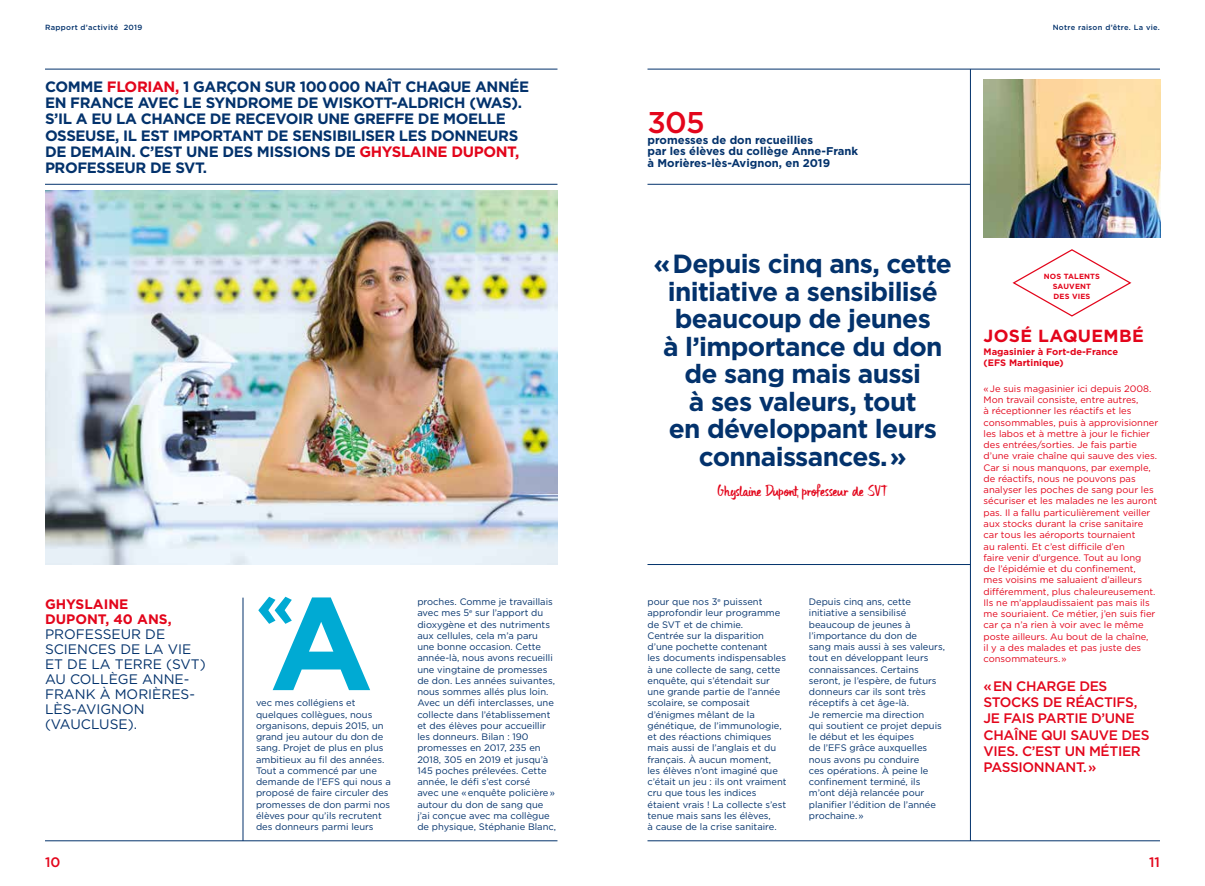
<style>
.page{position:relative;width:1205px;height:886px;background:#fff}
.page>*{position:absolute;margin:0;border:0;box-sizing:border-box;transform-origin:0 0}
.t1{font:700 131.38px "Gotham";color:#00aad3}
.t2{font:700 60px "Gotham";color:#00aad3}
.t3{font:500 30px "Gotham";color:#e3051b}
.t4{font:700 26.25px/27.5px "Gotham";letter-spacing:-.025em;color:#03326c;text-align:center}
.t5{font:700 17.5px "Gotham";letter-spacing:.02em;color:#e3051b}
.t6{font:16.25px "DK Uncle Edward";letter-spacing:-.025em;color:#e3051b}
.t7{font:700 15px/16.2px "Gotham";letter-spacing:-.025em;color:#03326c}
.t8{font:500 13.75px/16.2px "Gotham";letter-spacing:-.025em;color:#e3051b}
.t9{font:13.75px/15px "Gotham";color:#03326c}
.t10{font:700 13.75px/15px "Gotham";color:#e3051b}
.t11{font:700 11.25px/11.2px "Gotham";color:#03326c}
.t12{font:9.38px/11.2px "Gotham";color:#03326c}
.t13{font:9.38px/11.2px "Gotham";color:#e3051b}
.t14{font:700 9.38px/11.2px "Gotham";color:#e3051b}
.t15{font:500 7.5px "Gotham";letter-spacing:.04em;color:#03326c}
.t16{font:700 7.5px/10px "Gotham";letter-spacing:.02em;color:#e3051b;text-align:center}
.s1{color:#e3051b}
</style>
<div class="page">
<hr style="left:45px;top:69px;width:512px;height:1px;background:#03326c">
<hr style="left:647px;top:69px;width:513px;height:1px;background:#03326c">
<hr style="left:45px;top:840px;width:512px;height:1px;background:#03326c">
<hr style="left:647px;top:840px;width:513px;height:1px;background:#03326c">
<hr style="left:45px;top:184px;width:512px;height:1px;background:#03326c">
<hr style="left:647px;top:184px;width:323px;height:1px;background:#03326c">
<hr style="left:970px;top:69px;width:1px;height:772px;background:#03326c">
<img style="left:45px;top:191px;width:512px;height:374px">
<img style="left:983px;top:80px;width:177px;height:158px">
<hr style="left:647px;top:564px;width:323px;height:1px;background:#03326c">
<hr style="left:243px;top:598px;width:1px;height:243px;background:#03326c">
<svg style="left:1012px;top:249px;width:120px;height:68px"></svg>
<p class="t15" style="left:45px;top:22px;width:99px">Rapport d’activité 2019</p>
<p class="t15" style="left:1052px;top:22px;width:109px">Notre raison d’être. La vie.</p>
<p class="t7" style="left:45px;top:78px;width:486px">COMME <span class="s1">FLORIAN,</span> 1 GARÇON SUR 100 000 NAÎT CHAQUE ANNÉE EN FRANCE AVEC LE SYNDROME DE WISKOTT-ALDRICH (WAS).<br>S’IL A EU LA CHANCE DE RECEVOIR UNE GREFFE DE MOELLE OSSEUSE, IL EST IMPORTANT DE SENSIBILISER LES DONNEURS DE DEMAIN. C’EST UNE DES MISSIONS DE <span class="s1">GHYSLAINE DUPONT, </span>PROFESSEUR DE SVT.</p>
<h3 class="t10" style="left:45px;top:596px;width:128px">GHYSLAINE<br>DUPONT, 40 ANS,</h3>
<h3 class="t9" style="left:45px;top:626px;width:162px">PROFESSEUR DE<br>SCIENCES DE LA VIE<br>ET DE LA TERRE (SVT)<br>AU COLLÈGE ANNE-<br>FRANK À MORIÈRES-<br>LÈS-AVIGNON (VAUCLUSE).</h3>
<h2 class="t2" style="left:256px;top:565px;width:40px">«</h2>
<h1 class="t1" style="left:269px;top:556px;width:105px">A</h1>
<p class="t12" style="left:256px;top:697px;width:136px">vec mes collégiens et quelques collègues, nous organisons, depuis 2015, un grand jeu autour du don de sang. Projet de plus en plus ambitieux au fil des années.<br>Tout a commencé par une demande de l’EFS qui nous a proposé de faire circuler des promesses de don parmi nos élèves pour qu’ils recrutent des donneurs parmi leurs</p>
<p class="t12" style="left:417px;top:596px;width:140px">proches. Comme je travaillais avec mes 5<sup>e</sup> sur l’apport du dioxygène et des nutriments aux cellules, cela m’a paru une bonne occasion. Cette année-là, nous avons recueilli une vingtaine de promesses de don. Les années suivantes, nous sommes allés plus loin.<br>Avec un défi interclasses, une collecte dans l’établissement et des élèves pour accueillir les donneurs. Bilan : 190 promesses en 2017, 235 en<br>2018, 305 en 2019 et jusqu’à<br>145 poches prélevées. Cette année, le défi s’est corsé<br>avec une « enquête policière » autour du don de sang que j’ai conçue avec ma collègue de physique, Stéphanie Blanc,</p>
<h3 class="t3" style="left:647px;top:103px;width:59px">305</h3>
<p class="t11" style="left:647px;top:134px;width:212px">promesses de don recueillies<br>par les élèves du collège Anne-Frank à Morières-lès-Avignon, en 2019</p>
<h3 class="t4" style="left:653px;top:250px;width:300px">« Depuis cinq ans, cette initiative a sensibilisé beaucoup de jeunes<br>à l’importance du don de sang mais aussi<br>à ses valeurs, tout<br>en développant leurs connaissances. »</h3>
<h3 class="t6" style="left:717px;top:481px;width:172px">Ghyslaine Dupont, professeur de SVT</h3>
<p class="t12" style="left:647px;top:596px;width:141px">pour que nos 3<sup>e</sup> puissent approfondir leur programme de SVT et de chimie.<br>Centrée sur la disparition d’une pochette contenant<br>les documents indispensables à une collecte de sang, cette enquête, qui s’étendait sur une grande partie de l’année scolaire, se composait d’énigmes mêlant de la génétique, de l’immunologie, et des réactions chimiques mais aussi de l’anglais et du français. À aucun moment,<br>les élèves n’ont imaginé que c’était un jeu : ils ont vraiment cru que tous les indices étaient vrais ! La collecte s’est tenue mais sans les élèves,<br>à cause de la crise sanitaire.</p>
<p class="t12" style="left:809px;top:596px;width:138px">Depuis cinq ans, cette initiative a sensibilisé beaucoup de jeunes à l’importance du don de<br>sang mais aussi à ses valeurs, tout en développant leurs connaissances. Certains seront, je l’espère, de futurs donneurs car ils sont très réceptifs à cet âge-là.<br>Je remercie ma direction<br>qui soutient ce projet depuis le début et les équipes<br>de l’EFS grâce auxquelles nous avons pu conduire<br>ces opérations. À peine le confinement terminé, ils m’ont déjà relancée pour planifier l’édition de l’année prochaine. »</p>
<p class="t16" style="left:1044px;top:271px;width:58px">NOS TALENTS<br>SAUVENT<br>DES VIES</p>
<h3 class="t5" style="left:983px;top:324px;width:162px">JOSÉ LAQUEMBÉ</h3>
<p class="t14" style="left:983px;top:346px;width:136px">Magasinier à Fort-de-France (EFS Martinique)</p>
<p class="t13" style="left:983px;top:383px;width:176px">« Je suis magasinier ici depuis 2008.<br>Mon travail consiste, entre autres,<br>à réceptionner les réactifs et les consommables, puis à approvisionner les labos et à mettre à jour le fichier des entrées/sorties. Je fais partie d’une vraie chaîne qui sauve des vies.<br>Car si nous manquons, par exemple, de réactifs, nous ne pouvons pas analyser les poches de sang pour les sécuriser et les malades ne les auront pas. Il a fallu particulièrement veiller aux stocks durant la crise sanitaire car tous les aéroports tournaient<br>au ralenti. Et c’est difficile d’en<br>faire venir d’urgence. Tout au long<br>de l’épidémie et du confinement,<br>mes voisins me saluaient d’ailleurs différemment, plus chaleureusement.<br>Ils ne m’applaudissaient pas mais ils me souriaient. Ce métier, j’en suis fier car ça n’a rien à voir avec le même poste ailleurs. Au bout de la chaîne,<br>il y a des malades et pas juste des consommateurs. »</p>
<h3 class="t8" style="left:983px;top:677px;width:168px">« EN CHARGE DES<br>STOCKS DE RÉACTIFS,<br>JE FAIS PARTIE D’UNE<br>CHAÎNE QUI SAUVE DES<br>VIES. C’EST UN MÉTIER<br>PASSIONNANT. »</h3>
<h3 class="t8" style="left:45px;top:853px;width:17px">10</h3>
<h3 class="t8" style="left:1149px;top:853px;width:12px">11</h3>
</div>
